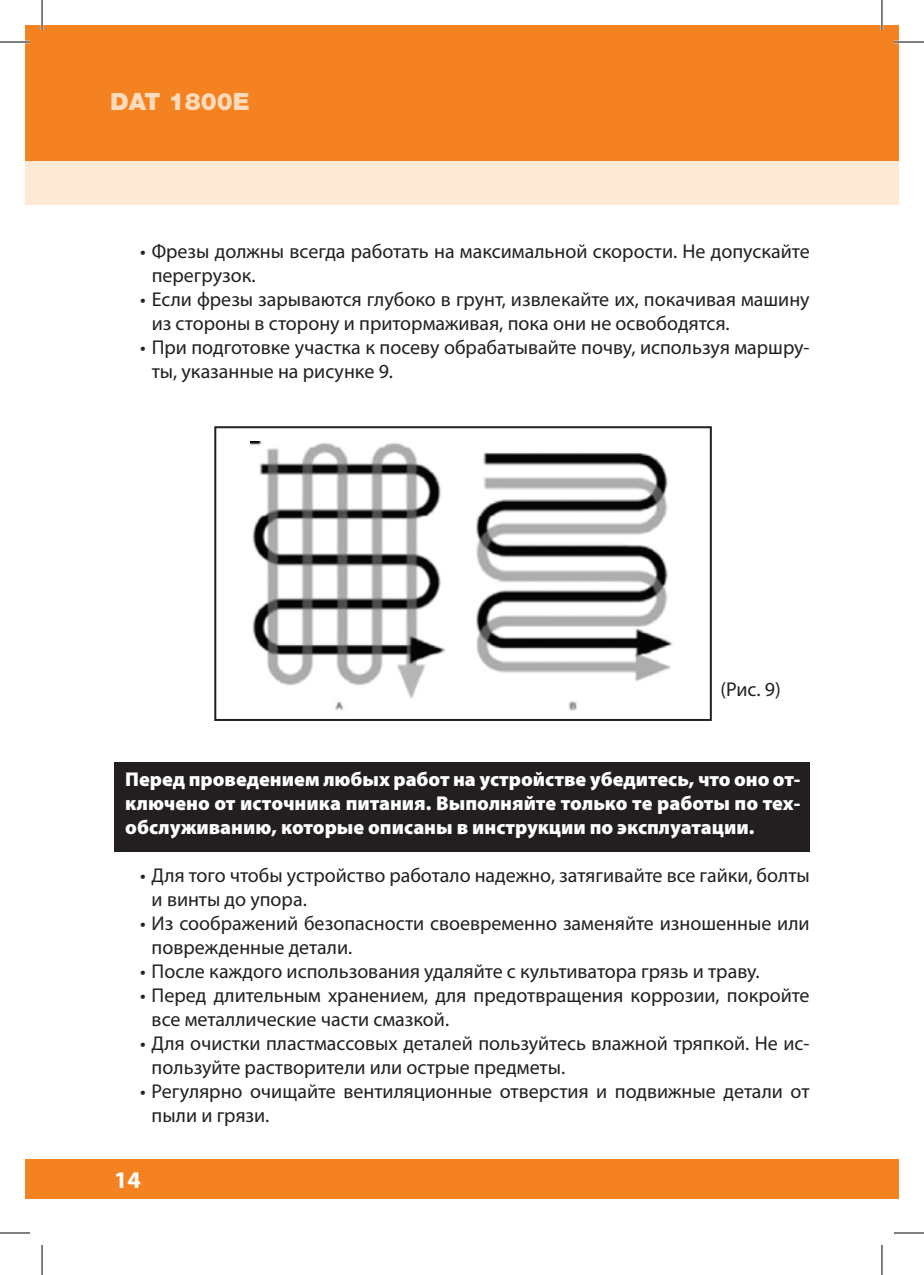
<style>
.page{position:relative;width:924px;height:1275px;background:#fff}
.page>*{position:absolute;margin:0;border:0;box-sizing:border-box;transform-origin:0 0}
.t1{font:900 24px "Helvetica Neue Cyr";color:#fddbbc}
.t2{font:700 24px "Myriad Pro";color:#fff}
.t3{font:20px/24px "Myriad Pro";color:#231f20}
.t4{font:900 20px/24px "Myriad Pro";color:#fff;text-align:justify}
</style>
<div class="page">
<div style="left:25px;top:25px;width:873px;height:136px;background:#f58220"></div>
<div style="left:25px;top:1159px;width:873px;height:40px;background:#f58220"></div>
<div style="left:25px;top:161px;width:856px;height:44px;background:#fee9d5"></div>
<div style="left:881px;top:161px;width:17px;height:44px;background:#fee9d5"></div>
<div style="left:114px;top:762px;width:695px;height:90px;background:#231f20"></div>
<img style="left:250px;top:441px;width:423px;height:270px">
<div style="left:608px;top:701px;width:84px;height:20px;background:#fff"></div>
<div style="left:214px;top:426px;width:497px;height:295px;border:2px solid #231f20"></div>
<hr style="left:0;top:41px;width:30px;height:2px;background:#fff">
<hr style="left:893px;top:41px;width:30px;height:2px;background:#fff">
<hr style="left:41px;top:0;width:2px;height:30px;background:#fff">
<hr style="left:880px;top:0;width:2px;height:30px;background:#fff">
<hr style="left:0;top:42px;width:30px;height:1px;background:#000">
<hr style="left:893px;top:42px;width:30px;height:1px;background:#000">
<hr style="left:0;top:1232px;width:30px;height:1px;background:#000">
<hr style="left:893px;top:1232px;width:30px;height:1px;background:#000">
<hr style="left:42px;top:0;width:1px;height:30px;background:#000">
<hr style="left:42px;top:1245px;width:1px;height:30px;background:#000">
<hr style="left:881px;top:0;width:1px;height:30px;background:#000">
<hr style="left:881px;top:1245px;width:1px;height:30px;background:#000">
<p class="t1" style="left:110px;top:88px;width:141px">DAT 1800E</p>
<p class="t3" style="left:152px;top:239px;width:659px;text-indent:-11px">• Фрезы должны всегда работать на максимальной скорости. Не допускайте перегрузок.</p>
<p class="t3" style="left:152px;top:287px;width:659px;text-indent:-11px">• Если фрезы зарываются глубоко в грунт, извлекайте их, покачивая машину из стороны в сторону и притормаживая, пока они не освободятся.</p>
<p class="t3" style="left:152px;top:335px;width:659px;text-indent:-11px">• При подготовке участка к посеву обрабатывайте почву, используя маршру&shy;ты, указанные на рисунке 9.</p>
<p class="t3" style="left:720px;top:677px;width:62px">(Рис. 9)</p>
<p class="t4" style="left:125px;top:766px;width:676px">Перед проведением любых работ на устройстве убедитесь, что оно от&shy;ключено от источника питания. Выполняйте только те работы по тех&shy;обслуживанию, которые описаны в инструкции по эксплуатации.</p>
<p class="t3" style="left:152px;top:863px;width:659px;text-indent:-11px">• Для того чтобы устройство работало надежно, затягивайте все гайки, болты и винты до упора.</p>
<p class="t3" style="left:152px;top:911px;width:659px;text-indent:-11px">• Из соображений безопасности своевременно заменяйте изношенные или поврежденные детали.</p>
<p class="t3" style="left:140px;top:959px;width:620px">• После каждого использования удаляйте с культиватора грязь и траву.</p>
<p class="t3" style="left:152px;top:983px;width:659px;text-indent:-11px">• Перед длительным хранением, для предотвращения коррозии, покройте все металлические части смазкой.</p>
<p class="t3" style="left:152px;top:1031px;width:659px;text-indent:-11px">• Для очистки пластмассовых деталей пользуйтесь влажной тряпкой. Не ис&shy;пользуйте растворители или острые предметы.</p>
<p class="t3" style="left:152px;top:1079px;width:659px;text-indent:-11px">• Регулярно очищайте вентиляционные отверстия и подвижные детали от пыли и грязи.</p>
<p class="t2" style="left:114px;top:1164px;width:28px">14</p>
</div>
